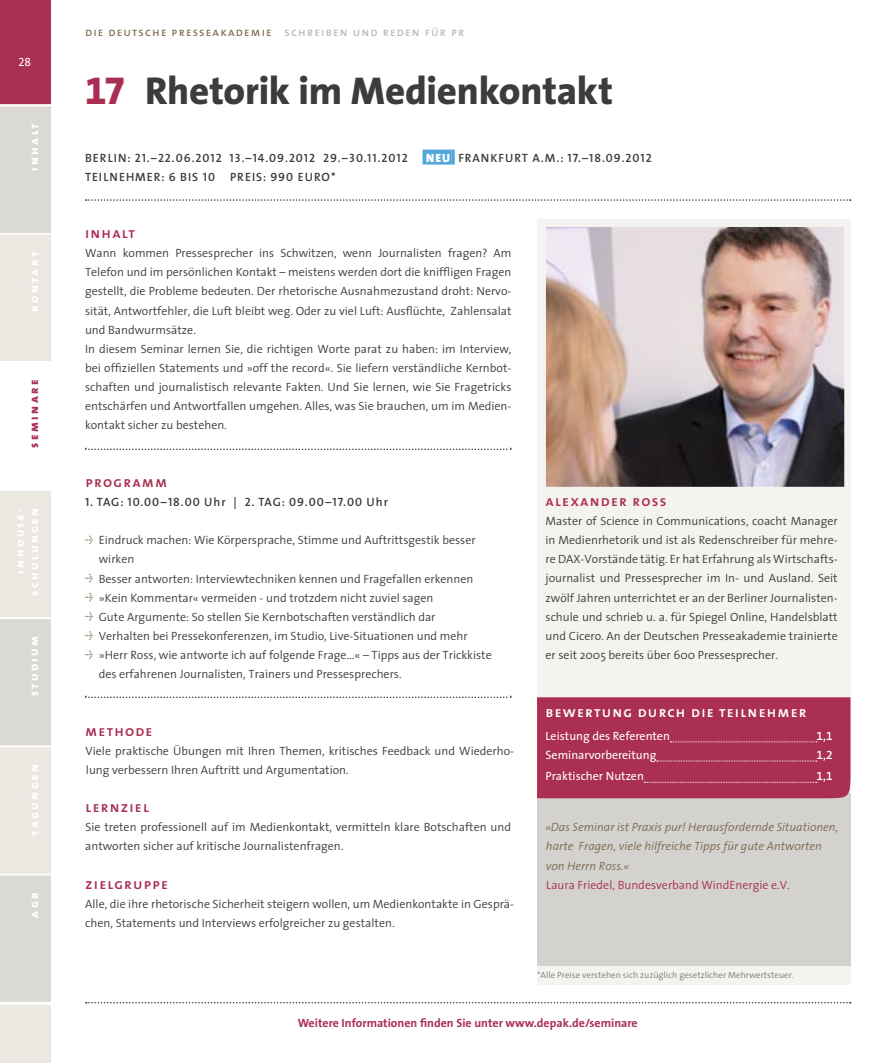
<style>
.page{position:relative;width:893px;height:1063px;background:#fff}
.page>*{position:absolute;margin:0;border:0;box-sizing:border-box;transform-origin:0 0}
.t1{font:800 39px "The Sans";letter-spacing:-.005em;color:#3b3c3d}
.t2{font:15px "The Sans Semi Bold Caps";letter-spacing:.08em;color:#aa2f52}
.t3{font:15px "The Sans Semi Bold Caps";letter-spacing:.08em;color:#fff}
.t4{font:300 12px/19.2px "The Sans";color:#3b3c3d}
.t5{font:12px "The Sans Semi Bold Caps";letter-spacing:.08em;color:#3b3c3d}
.t6{font:italic 300 12px/19.2px "The Sans";color:#7c6950}
.t7{font:12px "The Sans";color:#fff}
.t8{font:700 12px "The Sans";color:#aa2f52}
.t9{font:12px/14.4px "The Sans Extra Bold Caps";letter-spacing:.2em;color:#fff;text-align:right}
.t10{font:12px "The Sans Caps";letter-spacing:.1em;color:#7c6950}
.t11{font:300 12px "The Sans";color:#aa2f52}
.t12{font:12px "The Sans Semi Bold Expert";color:#fff}
.t13{font:12px "The Sans Extra Bold Caps";letter-spacing:.2em;color:#aa2f52}
.t14{font:12px "The Sans Caps";color:#fff}
.t15{font:300 9px "The Sans";color:#787a7e}
.s1{color:#b8b5af}
.s2{font-family:"The Sans Extra Bold Expert";font-weight:400;color:#aa2f52}
.s3{font-family:"The Sans Black Caps";color:#fff}
.s4{font-family:"The Sans";font-weight:600}
</style>
<div class="page">
<div style="left:537px;top:219px;width:313px;height:765px;background:#f5f3ef"></div>
<svg style="left:86px;top:199px;width:765px;height:2px"></svg>
<svg style="left:0;top:0;width:51px;height:1063px;background:#e1d3d2"></svg>
<svg style="left:86px;top:1002px;width:765px;height:1px"></svg>
<div style="left:537px;top:793px;width:313px;height:172px;background:#d4d2ce"></div>
<svg style="left:86px;top:449px;width:426px;height:1px"></svg>
<hr style="left:423px;top:150px;width:3px;height:15px;background:#51a7da">
<div style="left:426px;top:150px;width:25px;height:15px;background:#51a7da"></div>
<svg style="left:451px;top:150px;width:4px;height:15px"></svg>
<svg style="left:86px;top:697px;width:426px;height:1px"></svg>
<svg style="left:85px;top:535px;width:8px;height:9px"></svg>
<svg style="left:85px;top:574px;width:8px;height:9px"></svg>
<svg style="left:85px;top:593px;width:8px;height:9px"></svg>
<svg style="left:85px;top:612px;width:8px;height:9px"></svg>
<svg style="left:85px;top:631px;width:8px;height:9px"></svg>
<svg style="left:85px;top:650px;width:8px;height:9px"></svg>
<div style="left:537px;top:697px;width:313px;height:101px;background:#aa2f52"></div>
<img style="left:546px;top:227px;width:298px;height:260px">
<p class="t14" style="left:18px;top:52px;width:14px">28</p>
<p class="t9" style="left:27px;top:171px;width:49px;rotate:-90deg">inhalt</p>
<p class="t9" style="left:27px;top:312px;width:62px;rotate:-90deg">kontakt</p>
<p class="t13" style="left:24px;top:448px;width:69px;rotate:-90deg">seminare</p>
<p class="t9" style="left:12px;top:596px;width:90px;rotate:-90deg">inhouse&shy;schulungen</p>
<p class="t9" style="left:27px;top:696px;width:62px;rotate:-90deg">studium</p>
<p class="t9" style="left:27px;top:836px;width:73px;rotate:-90deg">tagungen</p>
<p class="t9" style="left:27px;top:918px;width:27px;rotate:-90deg">agb</p>
<p class="t10" style="left:85px;top:22px;width:381px">die deutsche presseakademie <span class="s1">schreiben und reden für pr</span></p>
<h1 class="t1" style="left:85px;top:58px;width:530px"><span class="s2">17</span> Rhetorik im Medienkontakt</h1>
<p class="t5" style="left:85px;top:148px;width:324px">BERLIN: 21.–22.06.2012 13.–14.09.2012 29.–30.11.2012</p>
<p class="t5" style="left:426px;top:148px;width:227px"><span class="s3">NEU</span> FRANKFURT A.M.: 17.–18.09.2012</p>
<p class="t5" style="left:85px;top:167px;width:252px">TEILNEHMER: 6 BIS 10 PREIS: 990 EURO*</p>
<p class="t2" style="left:85px;top:220px;width:51px">inhalt</p>
<p class="t4" style="left:85px;top:243px;width:428px">Wann kommen Pressesprecher ins Schwitzen, wenn Journalisten fragen? Am Telefon und im persönlichen Kontakt – meistens werden dort die kniffligen Fragen gestellt, die Probleme bedeuten. Der rhetorische Ausnahmezustand droht: Nervo&shy;sität, Antwortfehler, die Luft bleibt weg. Oder zu viel Luft: Ausflüchte, Zahlensalat und Bandwurmsätze.<br>In diesem Seminar lernen Sie, die richtigen Worte parat zu haben: im Interview, bei offiziellen Statements und »off the record«. Sie liefern verständliche Kernbot&shy;schaften und journalistisch relevante Fakten. Und Sie lernen, wie Sie Fragetricks entschärfen und Antwortfallen umgehen. Alles, was Sie brauchen, um im Medien&shy;kontakt sicher zu bestehen.</p>
<p class="t2" style="left:86px;top:469px;width:83px">programm</p>
<p class="t5" style="left:85px;top:492px;width:304px">1. TAG: 10.00–18.00 <span class="s4">Uhr</span> | 2. TAG: 09.00–17.00 <span class="s4">Uhr</span></p>
<p class="t4" style="left:99px;top:530px;width:394px">Eindruck machen: Wie Körpersprache, Stimme und Auftrittsgestik besser wirken<br>Besser antworten: Interviewtechniken kennen und Fragefallen erkennen »Kein Kommentar« vermeiden - und trotzdem nicht zuviel sagen<br>Gute Argumente: So stellen Sie Kernbotschaften verständlich dar<br>Verhalten bei Pressekonferenzen, im Studio, Live-Situationen und mehr »Herr Ross, wie antworte ich auf folgende Frage…« – Tipps aus der Trickkiste des erfahrenen Journalisten, Trainers und Pressesprechers.</p>
<p class="t2" style="left:85px;top:718px;width:69px">methode</p>
<p class="t4" style="left:85px;top:741px;width:430px">Viele praktische Übungen mit Ihren Themen, kritisches Feedback und Wiederho&shy;lung verbessern Ihren Auftritt und Argumentation.</p>
<p class="t2" style="left:86px;top:795px;width:65px">lernziel</p>
<p class="t4" style="left:85px;top:817px;width:427px">Sie treten professionell auf im Medienkontakt, vermitteln klare Botschaften und antworten sicher auf kritische Journalistenfragen.</p>
<p class="t2" style="left:85px;top:871px;width:84px">zielgruppe</p>
<p class="t4" style="left:85px;top:894px;width:430px">Alle, die ihre rhetorische Sicherheit steigern wollen, um Medienkontakte in Gesprä&shy;chen, Statements und Interviews erfolgreicher zu gestalten.</p>
<p class="t2" style="left:545px;top:488px;width:122px">alexander ross</p>
<p class="t4" style="left:545px;top:511px;width:294px;text-align:justify">Master of Science in Communications, coacht Manager in Medienrhetorik und ist als Redenschreiber für mehre&shy;re DAX-Vorstände tätig. Er hat Erfahrung als Wirtschafts&shy;journalist und Pressesprecher im In- und Ausland. Seit zwölf Jahren unterrichtet er an der Berliner Journalisten&shy;schule und schrieb u. a. für Spiegel Online, Handelsblatt und Cicero. An der Deutschen Presseakademie trainierte er seit 2005 bereits über 600 Pressesprecher.</p>
<p class="t3" style="left:546px;top:699px;width:263px">bewertung durch die teilnehmer</p>
<p class="t7" style="left:546px;top:726px;width:126px">Leistung des Referenten</p>
<p class="t12" style="left:816px;top:726px;width:18px">1,1</p>
<p class="t7" style="left:546px;top:745px;width:112px">Seminarvorbereitung</p>
<p class="t12" style="left:816px;top:745px;width:18px">1,2</p>
<p class="t7" style="left:546px;top:766px;width:100px">Praktischer Nutzen</p>
<p class="t12" style="left:816px;top:766px;width:18px">1,1</p>
<p class="t6" style="left:545px;top:817px;width:295px">»Das Seminar ist Praxis pur! Herausfordernde Situationen, harte Fragen, viele hilfreiche Tipps für gute Antworten von Herrn Ross.«</p>
<p class="t11" style="left:546px;top:875px;width:245px">Laura Friedel, Bundesverband WindEnergie e.V.</p>
<p class="t15" style="left:537px;top:968px;width:258px">*Alle Preise verstehen sich zuzüglich gesetzlicher Mehrwertsteuer.</p>
<p class="t8" style="left:298px;top:1013px;width:342px">Weitere Informationen finden Sie unter www.depak.de/seminare</p>
</div>
